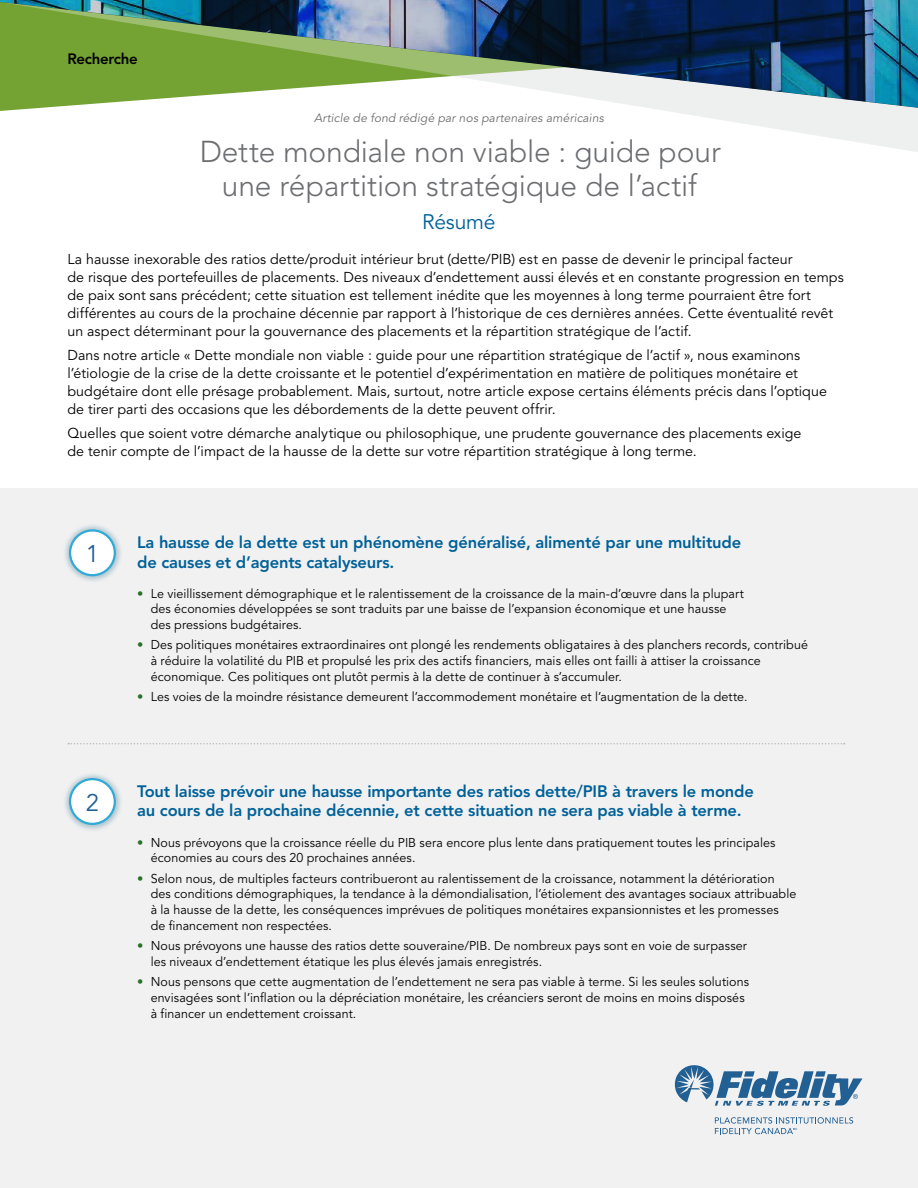
<style>
.page{position:relative;width:918px;height:1188px;background:#fff}
.page>*{position:absolute;margin:0;border:0;box-sizing:border-box;transform-origin:0 0}
.t1{font:300 30px/33.8px "Avenir LT Std";letter-spacing:-.005em;color:#6d6e71;text-align:center}
.t2{font:24px "Avenir LT Std";color:#226093}
.t3{font:21px "Avenir LT Std";letter-spacing:-.01em;color:#006197}
.t4{font:800 16.5px/19.5px "Avenir LT Std";letter-spacing:-.01em;color:#006197}
.t5{font:800 15px "Avenir LT Std";letter-spacing:-.02em;color:#000}
.t6{font:14.25px/18px "Avenir LT Std";letter-spacing:.005em;color:#000}
.t7{font:12.75px/15.8px "Avenir LT Std";letter-spacing:.01em;color:#000}
.t8{font:italic 12px "Avenir LT Std";letter-spacing:.015em;color:#6d6e71}
.s1{color:#29712a}
</style>
<div class="page">
<div style="left:0;top:489px;width:918px;height:699px;background:#f1f1f2"></div>
<svg style="left:0;top:2px;width:918px;height:150px"></svg>
<div style="left:62px;top:522px;width:61px;height:61px;background:#004f6b;opacity:.28"></div>
<div style="left:70px;top:530px;width:45px;height:45px;background:#fff;border-radius:50%"></div>
<div style="left:69px;top:529px;width:47px;height:47px;border:2px solid #30aad7;border-radius:50%"></div>
<div style="left:62px;top:771px;width:61px;height:61px;background:#004f6b;opacity:.28"></div>
<div style="left:70px;top:779px;width:45px;height:45px;background:#fff;border-radius:50%"></div>
<div style="left:69px;top:778px;width:47px;height:47px;border:2px solid #30aad7;border-radius:50%"></div>
<svg style="left:68px;top:743px;width:777px;height:1px"></svg>
<svg style="left:675px;top:1065px;width:188px;height:41px"></svg>
<svg style="left:715px;top:1117px;width:138px;height:17px"></svg>
<p class="t5" style="left:68px;top:49px;width:72px">Recherche</p>
<p class="t8" style="left:314px;top:111px;width:291px">Article de fond rédigé par nos partenaires américains</p>
<h1 class="t1" style="left:200px;top:135px;width:523px">Dette mondiale non viable : guide pour une répartition stratégique de l’actif</h1>
<h3 class="t3" style="left:422px;top:209px;width:75px">Résumé</h3>
<p class="t6" style="left:68px;top:250px;width:778px">La hausse inexorable des ratios dette/produit intérieur brut (dette/PIB) est en passe de devenir le principal facteur<br>de risque des portefeuilles de placements. Des niveaux d’endettement aussi élevés et en constante progression en temps de paix sont sans précédent; cette situation est tellement inédite que les moyennes à long terme pourraient être fort différentes au cours de la prochaine décennie par rapport à l’historique de ces dernières années. Cette éventualité revêt un aspect déterminant pour la gouvernance des placements et la répartition stratégique de l’actif.</p>
<p class="t6" style="left:68px;top:346px;width:761px">Dans notre article « Dette mondiale non viable : guide pour une répartition stratégique de l’actif », nous examinons l’étiologie de la crise de la dette croissante et le potentiel d’expérimentation en matière de politiques monétaire et budgétaire dont elle présage probablement. Mais, surtout, notre article expose certains éléments précis dans l’optique de tirer parti des occasions que les débordements de la dette peuvent offrir.</p>
<p class="t6" style="left:68px;top:424px;width:735px">Quelles que soient votre démarche analytique ou philosophique, une prudente gouvernance des placements exige de tenir compte de l’impact de la hausse de la dette sur votre répartition stratégique à long terme.</p>
<h2 class="t2" style="left:86px;top:540px;width:15px">1</h2>
<h2 class="t2" style="left:86px;top:789px;width:15px">2</h2>
<p class="t4" style="left:137px;top:533px;width:606px">La hausse de la dette est un phénomène généralisé, alimenté par une multitude de causes et d’agents catalyseurs.</p>
<p class="t7" style="left:151px;top:586px;width:595px;text-indent:-14px"><span class="s1">•</span> Le vieillissement démographique et le ralentissement de la croissance de la main-d’œuvre dans la plupart des économies développées se sont traduits par une baisse de l’expansion économique et une hausse des pressions budgétaires.</p>
<p class="t7" style="left:151px;top:637px;width:659px;text-indent:-14px"><span class="s1">•</span> Des politiques monétaires extraordinaires ont plongé les rendements obligataires à des planchers records, contribué à réduire la volatilité du PIB et propulsé les prix des actifs financiers, mais elles ont failli à attiser la croissance économique. Ces politiques ont plutôt permis à la dette de continuer à s’accumuler.</p>
<p class="t7" style="left:137px;top:689px;width:612px"><span class="s1">•</span> Les voies de la moindre résistance demeurent l’accommodement monétaire et l’augmentation de la dette.</p>
<p class="t4" style="left:137px;top:781px;width:618px">Tout laisse prévoir une hausse importante des ratios dette/PIB à travers le monde au cours de la prochaine décennie, et cette situation ne sera pas viable à terme.</p>
<p class="t7" style="left:151px;top:835px;width:626px;text-indent:-14px"><span class="s1">•</span> Nous prévoyons que la croissance réelle du PIB sera encore plus lente dans pratiquement toutes les principales économies au cours des 20 prochaines années.</p>
<p class="t7" style="left:151px;top:871px;width:647px;text-indent:-14px"><span class="s1">•</span> Selon nous, de multiples facteurs contribueront au ralentissement de la croissance, notamment la détérioration des conditions démographiques, la tendance à la démondialisation, l’étiolement des avantages sociaux attribuable à la hausse de la dette, les conséquences imprévues de politiques monétaires expansionnistes et les promesses de financement non respectées.</p>
<p class="t7" style="left:151px;top:938px;width:598px;text-indent:-14px"><span class="s1">•</span> Nous prévoyons une hausse des ratios dette souveraine/PIB. De nombreux pays sont en voie de surpasser les niveaux d’endettement étatique les plus élevés jamais enregistrés.</p>
<p class="t7" style="left:151px;top:974px;width:600px;text-indent:-14px"><span class="s1">•</span> Nous pensons que cette augmentation de l’endettement ne sera pas viable à terme. Si les seules solutions envisagées sont l’inflation ou la dépréciation monétaire, les créanciers seront de moins en moins disposés à financer un endettement croissant.</p>
</div>
